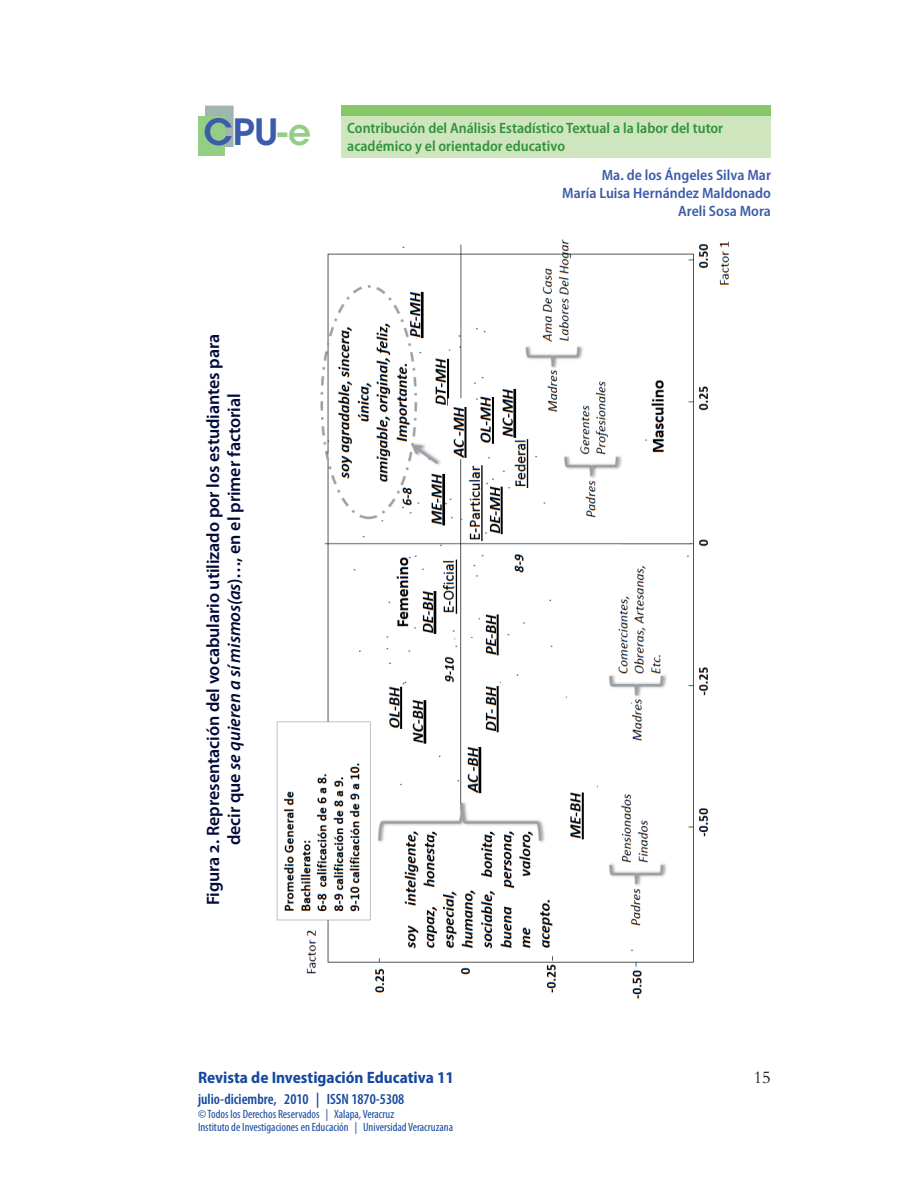
<style>
.page{position:relative;width:918px;height:1188px;background:#fff}
.page>*{position:absolute;margin:0;border:0;box-sizing:border-box;transform-origin:0 0}
.t1{font:600 36px "ITC Avant Garde Std";color:#3c5ba9}
.t2{font:600 18px/21px "Myriad Pro";letter-spacing:-.005em;color:#000a39;text-align:center}
.t3{font:18px "Bembo Std";color:#231f20}
.t4{font:700 semi-condensed 16.5px "Myriad Pro";color:#15489e}
.t5{font:600 semi-condensed 15px/18px "Myriad Pro";color:#31923c}
.t6{font:600 semi-condensed 15px/18px "Myriad Pro";color:#3c5ba9;text-align:right}
.t7{font:600 condensed 15px "Myriad Pro";color:#15489e}
.t8{font:condensed 12px/13.5px "Myriad Pro";color:#15489e}
.s1{color:#94cd85}
.s2{font-style:italic}
</style>
<div class="page">
<div style="left:205px;top:106px;width:29px;height:41px;background:#9fb5b0;border:2px solid #9fb5b0"></div>
<div style="left:198px;top:116px;width:27px;height:40px;background:#94cd85"></div>
<div style="left:341px;top:116px;width:430px;height:41px;background:#cee5be"></div>
<div style="left:341px;top:106px;width:430px;height:10px;background:#86c769"></div>
<img style="left:276px;top:239px;width:453px;height:760px">
<h1 class="t1" style="left:203px;top:109px;width:109px">CPU<span class="s1">-e</span></h1>
<p class="t5" style="left:347px;top:120px;width:378px">Contribución del Análisis Estadístico Textual a la labor del tutor académico y el orientador educativo</p>
<p class="t2" style="left:203px;top:905px;width:573px;rotate:-90deg">Figura 2. Representación del vocabulario utilizado por los estudiantes para decir que <span class="s2">se quieren a sí mismos(as</span>)…, en el primer factorial</p>
<p class="t4" style="left:198px;top:1069px;width:258px">Revista de Investigación Educativa 11</p>
<p class="t7" style="left:198px;top:1091px;width:208px">julio-diciembre, 2010 | ISSN 1870-5308</p>
<p class="t8" style="left:198px;top:1107px;width:257px">© Todos los Derechos Reservados | Xalapa, Veracruz<br>Instituto de Investigaciones en Educación | Universidad Veracruzana</p>
<p class="t6" style="left:562px;top:166px;width:210px">Ma. de los Ángeles Silva Mar<br>María Luisa Hernández Maldonado<br>Areli Sosa Mora</p>
<p class="t3" style="left:753px;top:1067px;width:19px">15</p>
</div>
